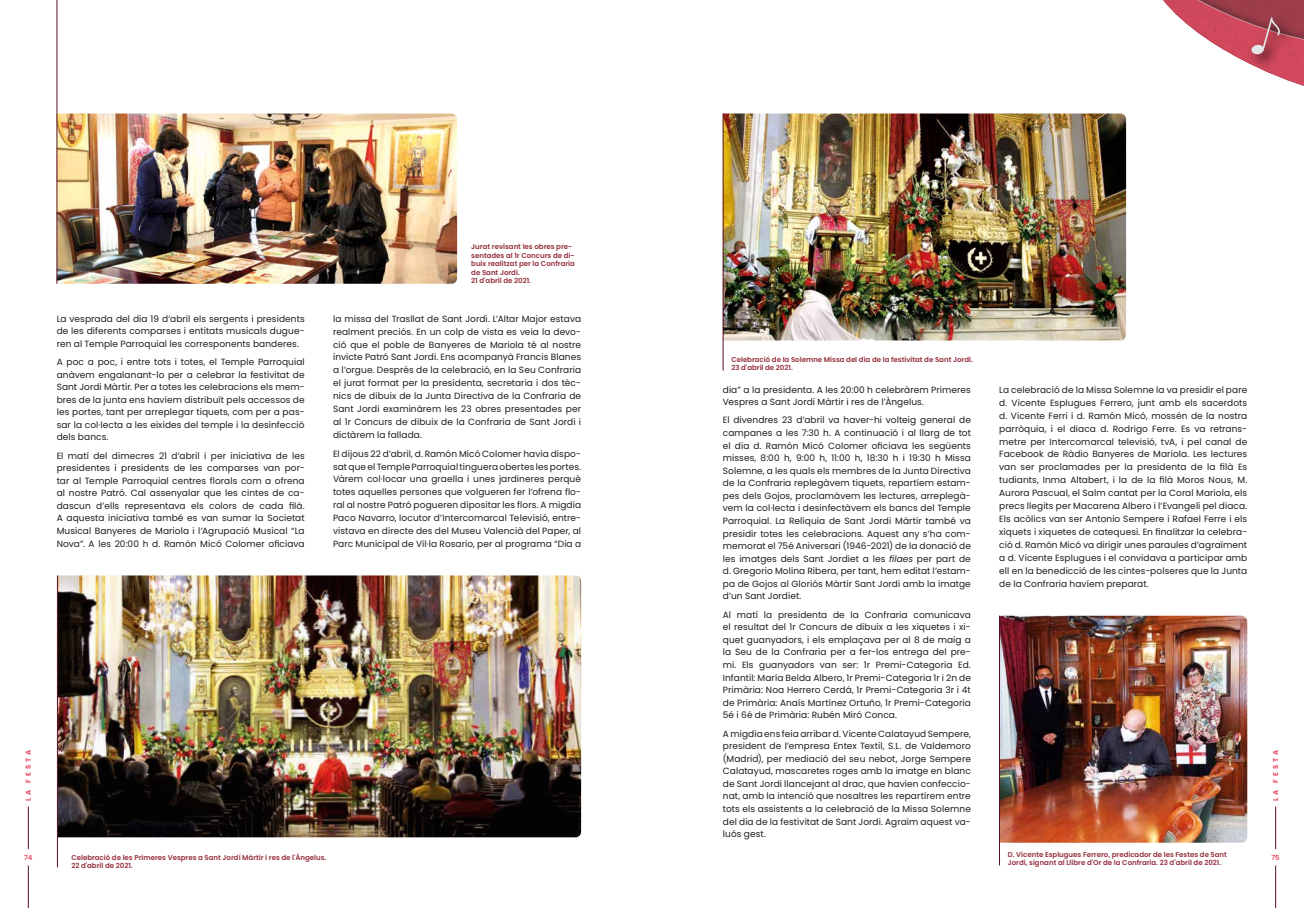
<style>
.page{position:relative;width:1304px;height:908px;background:#fff}
.page>*{position:absolute;margin:0;border:0;box-sizing:border-box;transform-origin:0 0}
.t1{font:9px/12.6px "Poppins";letter-spacing:.01em;color:#1d1d1b;text-align:justify}
.t2{font:600 7px/8.4px "Poppins";color:#962f3f}
.t3{font:700 7px "Poppins";letter-spacing:.4em;color:#ea5168}
.t4{font:600 7px "Poppins";color:#ea5168}
.s1{font-style:italic}
</style>
<div class="page">
<img style="left:1163px;top:0;width:141px;height:86px">
<img style="left:58px;top:113px;width:399px;height:170px">
<img style="left:724px;top:113px;width:402px;height:227px">
<img style="left:1000px;top:615px;width:247px;height:227px">
<img style="left:58px;top:575px;width:523px;height:262px">
<hr style="left:57px;top:0;width:1px;height:283px;background:#5a0f22">
<hr style="left:723px;top:113px;width:1px;height:257px;background:#5a0f22">
<hr style="left:999px;top:615px;width:1px;height:250px;background:#5a0f22">
<hr style="left:57px;top:575px;width:1px;height:291px;background:#5a0f22">
<hr style="left:28px;top:865px;width:1px;height:42px;background:#5a0f22">
<hr style="left:28px;top:806px;width:1px;height:42px;background:#5a0f22">
<hr style="left:1275px;top:865px;width:1px;height:42px;background:#5a0f22">
<hr style="left:1275px;top:806px;width:1px;height:42px;background:#5a0f22">
<p class="t1" style="left:57px;top:312px;width:250px">La vesprada del dia 19 d’abril els sergents i presidents de les diferents comparses i entitats musicals dugue&shy;ren al Temple Parroquial les corresponents banderes.</p>
<p class="t1" style="left:57px;top:355px;width:250px">A poc a poc, i entre tots i totes, el Temple Parroquial anàvem engalanant-lo per a celebrar la festivitat de Sant Jordi Màrtir. Per a totes les celebracions els mem&shy;bres de la junta ens havíem distribuït pels accessos de les portes, tant per arreplegar tiquets, com per a pas&shy;sar la col·lecta a les eixides del temple i la desinfecció dels bancs.</p>
<p class="t1" style="left:57px;top:449px;width:250px">El matí del dimecres 21 d’abril i per iniciativa de les presidentes i presidents de les comparses van por&shy;tar al Temple Parroquial centres florals com a ofrena al nostre Patró. Cal assenyalar que les cintes de ca&shy;dascun d’ells representava els colors de cada filà.<br>A aquesta iniciativa també es van sumar la Societat Musical Banyeres de Mariola i l’Agrupació Musical “La Nova”. A les 20:00 h d. Ramón Micó Colomer oficiava</p>
<p class="t2" style="left:471px;top:242px;width:105px">Jurat revisant les obres pre&shy;sentades al 1r Concurs de di&shy;buix realitzat per la Confraria de Sant Jordi.<br>21 d'abril de 2021.</p>
<p class="t1" style="left:333px;top:312px;width:250px;line-height:12.9px">la missa del Trasllat de Sant Jordi. L’Altar Major estava realment preciós. En un colp de vista es veia la devo&shy;ció que el poble de Banyeres de Mariola té al nostre invicte Patró Sant Jordi. Ens acompanyà Francis Blanes a l’orgue. Després de la celebració, en la Seu Confraria el jurat format per la presidenta, secretaria i dos tèc&shy;nics de dibuix de la Junta Directiva de la Confraria de Sant Jordi examinàrem les 23 obres presentades per al 1r Concurs de dibuix de la Confraria de Sant Jordi i dictàrem la fallada.</p>
<p class="t1" style="left:333px;top:447px;width:250px;line-height:12.9px">El dijous 22 d’abril, d. Ramón Micó Colomer havia dispo&shy;sat que el Temple Parroquial tinguera obertes les portes.<br>Vàrem col·locar una graella i unes jardineres perquè totes aquelles persones que volgueren fer l’ofrena flo&shy;ral al nostre Patró pogueren dipositar les flors. A migdia Paco Navarro, locutor d’Intercomarcal Televisió, entre&shy;vistava en directe des del Museu Valencià del Paper, al Parc Municipal de Vil·la Rosario, per al programa “Dia a</p>
<p class="t3" style="left:24px;top:800px;width:52px;rotate:-90deg">LA FESTA</p>
<p class="t4" style="left:24px;top:852px;width:10px">74</p>
<p class="t2" style="left:71px;top:852px;width:257px">Celebració de les Primeres Vespres a Sant Jordi Màrtir i res de l'Àngelus.<br>22 d'abril de 2021.</p>
<p class="t2" style="left:731px;top:355px;width:243px">Celebració de la Solemne Missa del dia de la festivitat de Sant Jordi.<br>23 d'abril de 2021.</p>
<p class="t1" style="left:723px;top:383px;width:250px">dia” a la presidenta. A les 20:00 h celebràrem Primeres<br>Vespres a Sant Jordi Màrtir i res de l’Àngelus.</p>
<p class="t1" style="left:723px;top:414px;width:250px">El divendres 23 d’abril va haver-hi volteig general de campanes a les 7:30 h. A continuació i al llarg de tot el dia d. Ramón Micó Colomer oficiava les següents misses, 8:00 h, 9:00 h, 11:00 h, 18:30 h i 19:30 h Missa Solemne, a les quals els membres de la Junta Directiva de la Confraria replegàvem tiquets, repartíem estam&shy;pes dels Gojos, proclamàvem les lectures, arreplegà&shy;vem la col·lecta i desinfectàvem els bancs del Temple Parroquial. La Relíquia de Sant Jordi Màrtir també va presidir totes les celebracions. Aquest any s’ha com&shy;memorat el 75é Aniversari (1946-2021) de la donació de les imatges dels Sant Jordiet a les <span class="s1">filaes</span> per part de d. Gregorio Molina Ribera, per tant, hem editat l’estam&shy;pa de Gojos al Gloriós Màrtir Sant Jordi amb la imatge d’un Sant Jordiet.</p>
<p class="t1" style="left:723px;top:608px;width:250px">Al matí la presidenta de la Confraria comunicava el resultat del 1r Concurs de dibuix a les xiquetes i xi&shy;quet guanyadors, i els emplaçava per al 8 de maig a la Seu de la Confraria per a fer-los entrega del pre&shy;mi. Els guanyadors van ser: 1r Premi-Categoria Ed.<br>Infantil: María Belda Albero, 1r Premi-Categoria 1r i 2n de Primària: Noa Herrero Cerdá, 1r Premi-Categoria 3r i 4t de Primària: Anaís Martínez Ortuño, 1r Premi-Categoria 5é i 6é de Primària: Rubén Miró Conca.</p>
<p class="t1" style="left:723px;top:726px;width:250px">A migdia ens feia arribar d. Vicente Calatayud Sempere, president de l’empresa Entex Textil, S.L. de Valdemoro (Madrid), per mediació del seu nebot, Jorge Sempere Calatayud, mascaretes roges amb la imatge en blanc de Sant Jordi llancejant al drac, que havien confeccio&shy;nat, amb la intenció que nosaltres les repartírem entre tots els assistents a la celebració de la Missa Solemne del dia de la festivitat de Sant Jordi. Agraïm aquest va&shy;luós gest.</p>
<p class="t1" style="left:999px;top:383px;width:250px;line-height:13px">La celebració de la Missa Solemne la va presidir el pare d. Vicente Esplugues Ferrero, junt amb els sacerdots d. Vicente Ferri i d. Ramón Micó, mossén de la nostra parròquia, i el diaca d. Rodrigo Ferre. Es va retrans&shy;metre per Intercomarcal televisió, tvA, i pel canal de Facebook de Ràdio Banyeres de Mariola. Les lectures van ser proclamades per la presidenta de la filà Es tudiants, Inma Altabert, i la de la filà Moros Nous, M.<br>Aurora Pascual, el Salm cantat per la Coral Mariola, els precs llegits per Macarena Albero i l’Evangeli pel diaca.<br>Els acòlics van ser Antonio Sempere i Rafael Ferre i els xiquets i xiquetes de catequesi. En finalitzar la celebra&shy;ció d. Ramón Micó va dirigir unes paraules d’agraïment a d. Vicente Esplugues i el convidava a participar amb ell en la benedicció de les cintes-polseres que la Junta de la Confraria havíem preparat.</p>
<p class="t2" style="left:1008px;top:850px;width:221px">D. Vicente Esplugues Ferrero, predicador de les Festes de Sant<br>Jordi, signant al Llibre d'Or de la Confraria. 23 d'abril de 2021.</p>
<p class="t3" style="left:1272px;top:800px;width:52px;rotate:-90deg">LA FESTA</p>
<p class="t4" style="left:1271px;top:852px;width:10px">75</p>
</div>
